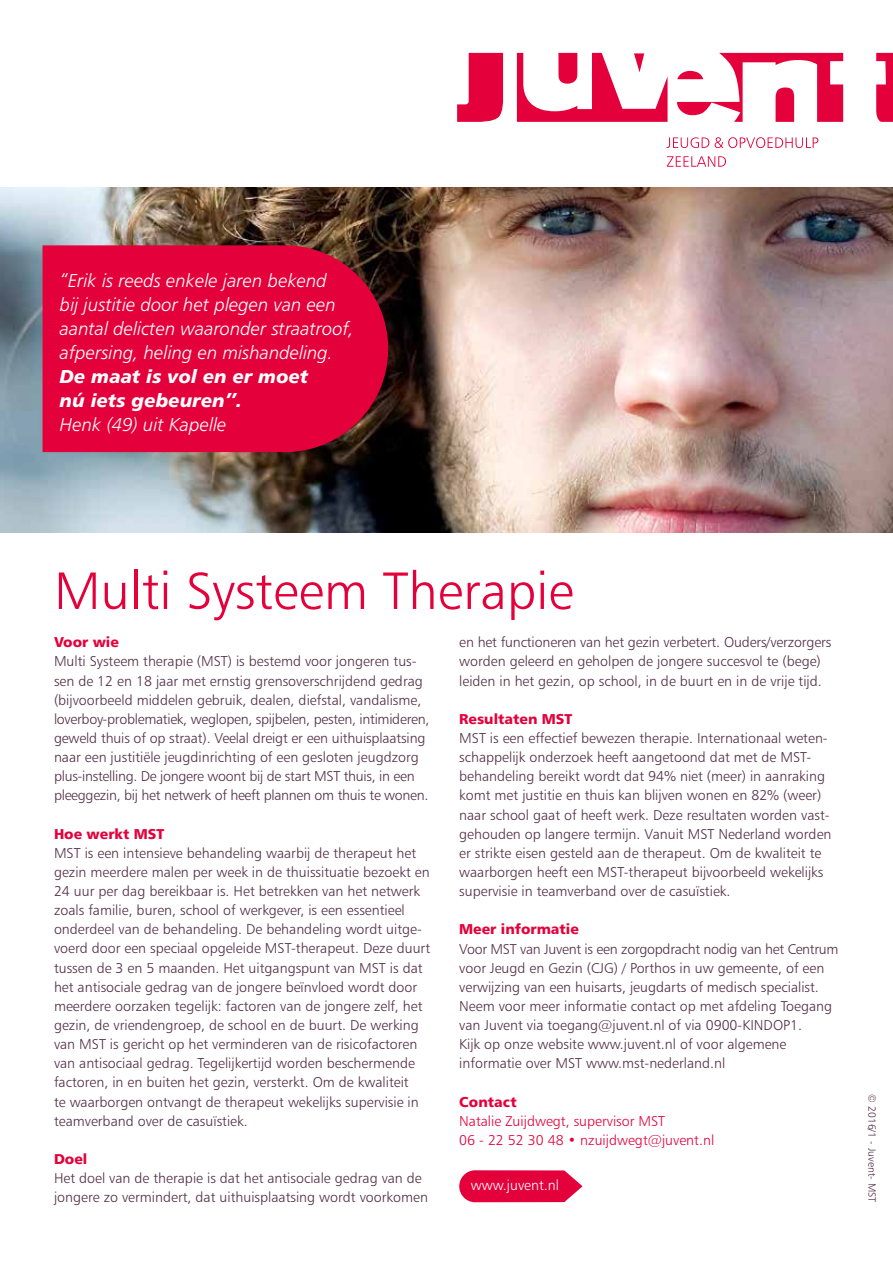
<style>
.page{position:relative;width:893px;height:1263px;background:#fff}
.page>*{position:absolute;margin:0;border:0;box-sizing:border-box;transform-origin:0 0}
.t1{font:52.5px "Humanist 777 BT Light B";color:#e4003b}
.t2{font:18.6px/24px "Humanist 777 BT Light Italic B";color:#fff}
.t3{font:18.6px/24px "Humanist 777 BT Black Italic B";color:#fff}
.t4{font:14.25px/19.2px "Humanist 777 BT Light B";color:#522d46}
.t5{font:14.25px/19.2px "Humanist 777 BT Light B";color:#e4003b}
.t6{font:14.25px "Humanist 777 BT Black B";color:#e4003b}
.t7{font:14.25px "Humanist 777 BT Light B";color:#fff}
.t8{font:10.5px "Humanist 777 BT Light B";color:#522d46}
</style>
<div class="page">
<img style="left:0;top:188px;width:893px;height:344px">
<svg style="left:457px;top:53px;width:436px;height:69px"></svg>
<svg style="left:667px;top:156px;width:59px;height:11px"></svg>
<svg style="left:667px;top:137px;width:151px;height:11px"></svg>
<div style="left:43px;top:245px;width:345px;height:207px;background:#e4003b"></div>
<svg style="left:459px;top:1170px;width:124px;height:32px;background:#e71d51"></svg>
<h2 class="t2" style="left:60px;top:268px;width:295px">“Erik is reeds enkele jaren bekend<br>bij justitie door het plegen van een aantal delicten waaronder straatroof, afpersing, heling en mishandeling.</h2>
<h2 class="t3" style="left:60px;top:364px;width:250px">De maat is vol en er moet nú iets gebeuren”.</h2>
<h2 class="t2" style="left:60px;top:412px;width:168px">Henk (49) uit Kapelle</h2>
<h1 class="t1" style="left:54px;top:558px;width:521px">Multi Systeem Therapie</h1>
<p class="t6" style="left:54px;top:633px;width:66px">Voor wie</p>
<p class="t4" style="left:54px;top:652px;width:377px">Multi Systeem therapie (MST) is bestemd voor jongeren tus&shy;sen de 12 en 18 jaar met ernstig grensoverschrijdend gedrag (bijvoorbeeld middelen gebruik, dealen, diefstal, vandalisme, loverboy-problematiek, weglopen, spijbelen, pesten, intimideren, geweld thuis of op straat). Veelal dreigt er een uithuisplaatsing naar een justitiële jeugdinrichting of een gesloten jeugdzorg plus-instelling. De jongere woont bij de start MST thuis, in een pleeggezin, bij het netwerk of heeft plannen om thuis te wonen.</p>
<p class="t6" style="left:54px;top:824px;width:112px">Hoe werkt MST</p>
<p class="t4" style="left:54px;top:843px;width:378px">MST is een intensieve behandeling waarbij de therapeut het gezin meerdere malen per week in de thuissituatie bezoekt en 24 uur per dag bereikbaar is. Het betrekken van het netwerk zoals familie, buren, school of werkgever, is een essentieel onderdeel van de behandeling. De behandeling wordt uitge&shy;voerd door een speciaal opgeleide MST-therapeut. Deze duurt tussen de 3 en 5 maanden. Het uitgangspunt van MST is dat het antisociale gedrag van de jongere beïnvloed wordt door meerdere oorzaken tegelijk: factoren van de jongere zelf, het gezin, de vriendengroep, de school en de buurt. De werking van MST is gericht op het verminderen van de risicofactoren van antisociaal gedrag. Tegelijkertijd worden beschermende factoren, in en buiten het gezin, versterkt. Om de kwaliteit<br>te waarborgen ontvangt de therapeut wekelijks supervisie in teamverband over de casuïstiek.</p>
<p class="t6" style="left:54px;top:1150px;width:35px">Doel</p>
<p class="t4" style="left:54px;top:1168px;width:375px">Het doel van de therapie is dat het antisociale gedrag van de jongere zo vermindert, dat uithuisplaatsing wordt voorkomen</p>
<p class="t4" style="left:459px;top:632px;width:374px">en het functioneren van het gezin verbetert. Ouders/verzorgers worden geleerd en geholpen de jongere succesvol te (bege) leiden in het gezin, op school, in de buurt en in de vrije tijd.</p>
<p class="t6" style="left:459px;top:710px;width:115px">Resultaten MST</p>
<p class="t4" style="left:459px;top:728px;width:374px">MST is een effectief bewezen therapie. Internationaal weten&shy;schappelijk onderzoek heeft aangetoond dat met de MST&shy;behandeling bereikt wordt dat 94% niet (meer) in aanraking komt met justitie en thuis kan blijven wonen en 82% (weer) naar school gaat of heeft werk. Deze resultaten worden vast&shy;gehouden op langere termijn. Vanuit MST Nederland worden er strikte eisen gesteld aan de therapeut. Om de kwaliteit te waarborgen heeft een MST-therapeut bijvoorbeeld wekelijks supervisie in teamverband over de casuïstiek.</p>
<p class="t6" style="left:459px;top:920px;width:121px">Meer informatie</p>
<p class="t4" style="left:459px;top:939px;width:381px">Voor MST van Juvent is een zorgopdracht nodig van het Centrum voor Jeugd en Gezin (CJG) / Porthos in uw gemeente, of een verwijzing van een huisarts, jeugdarts of medisch specialist.<br>Neem voor meer informatie contact op met afdeling Toegang van Juvent via toegang@juvent.nl of via 0900-KINDOP1.<br>Kijk op onze website www.juvent.nl of voor algemene informatie over MST www.mst-nederland.nl</p>
<p class="t6" style="left:459px;top:1092px;width:59px">Contact</p>
<p class="t5" style="left:459px;top:1111px;width:256px">Natalie Zuijdwegt, supervisor MST<br>06 - 22 52 30 48 • nzuijdwegt@juvent.nl</p>
<p class="t7" style="left:471px;top:1176px;width:90px">www.juvent.nl</p>
<p class="t8" style="left:878px;top:1094px;width:109px;rotate:90deg">© 2016/1 - Juvent- MST</p>
</div>
